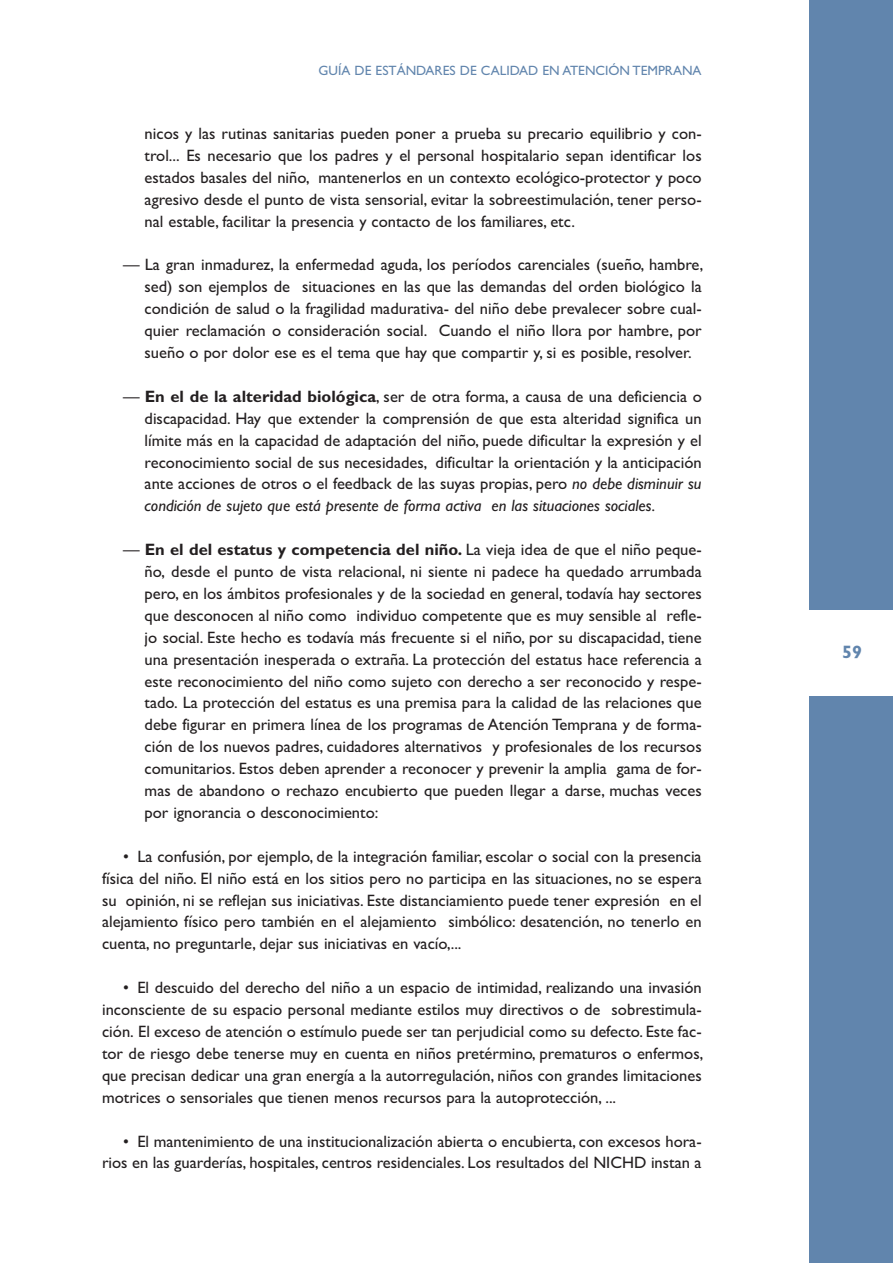
<style>
.page{position:relative;width:893px;height:1263px;background:#fff}
.page>*{position:absolute;margin:0;border:0;box-sizing:border-box;transform-origin:0 0}
.t1{font:700 18px "Gill Sans";color:#6185ad}
.t2{font:16.5px/21.9px "Gill Sans";color:#231f20;text-align:justify}
.t3{font:13.5px "Gill Sans";color:#6185ad}
.s1{font-weight:700}
.s2{font-style:italic}
</style>
<div class="page">
<div style="left:810px;top:0;width:83px;height:1263px;background:#6185ad"></div>
<div style="left:809px;top:610px;width:84px;height:85px;background:#fff"></div>
<p class="t3" style="left:319px;top:65px;width:385px">GUÍA DE ESTÁNDARES DE CALIDAD EN ATENCIÓN TEMPRANA</p>
<p class="t2" style="left:145px;top:124px;width:559px">nicos y las rutinas sanitarias pueden poner a prueba su precario equilibrio y con&shy;trol... Es necesario que los padres y el personal hospitalario sepan identificar los estados basales del niño, mantenerlos en un contexto ecológico-protector y poco agresivo desde el punto de vista sensorial, evitar la sobreestimulación, tener perso&shy;nal estable, facilitar la presencia y contacto de los familiares, etc.</p>
<p class="t2" style="left:145px;top:256px;width:560px;text-indent:-21px">— La gran inmadurez, la enfermedad aguda, los períodos carenciales (sueño, hambre, sed) son ejemplos de situaciones en las que las demandas del orden biológico la condición de salud o la fragilidad madurativa- del niño debe prevalecer sobre cual&shy;quier reclamación o consideración social. Cuando el niño llora por hambre, por sueño o por dolor ese es el tema que hay que compartir y, si es posible, resolver.</p>
<p class="t2" style="left:145px;top:387px;width:559px;text-indent:-21px">— <span class="s1">En el de la alteridad biológica</span>, ser de otra forma, a causa de una deficiencia o discapacidad. Hay que extender la comprensión de que esta alteridad significa un límite más en la capacidad de adaptación del niño, puede dificultar la expresión y el reconocimiento social de sus necesidades, dificultar la orientación y la anticipación ante acciones de otros o el feedback de las suyas propias, pero <span class="s2">no debe disminuir su condición de sujeto que está presente de forma activa en las situaciones sociales.</span></p>
<p class="t2" style="left:145px;top:540px;width:559px;text-indent:-21px">— <span class="s1">En el del estatus y competencia del niño.</span> La vieja idea de que el niño peque&shy;ño, desde el punto de vista relacional, ni siente ni padece ha quedado arrumbada pero, en los ámbitos profesionales y de la sociedad en general, todavía hay sectores que desconocen al niño como individuo competente que es muy sensible al refle&shy;jo social. Este hecho es todavía más frecuente si el niño, por su discapacidad, tiene una presentación inesperada o extraña. La protección del estatus hace referencia a este reconocimiento del niño como sujeto con derecho a ser reconocido y respe&shy;tado. La protección del estatus es una premisa para la calidad de las relaciones que debe figurar en primera línea de los programas de Atención Temprana y de forma&shy;ción de los nuevos padres, cuidadores alternativos y profesionales de los recursos comunitarios. Estos deben aprender a reconocer y prevenir la amplia gama de for&shy;mas de abandono o rechazo encubierto que pueden llegar a darse, muchas veces por ignorancia o desconocimiento:</p>
<p class="t2" style="left:102px;top:847px;width:601px;text-indent:21px">• La confusión, por ejemplo, de la integración familiar, escolar o social con la presencia física del niño. El niño está en los sitios pero no participa en las situaciones, no se espera su opinión, ni se reflejan sus iniciativas. Este distanciamiento puede tener expresión en el alejamiento físico pero también en el alejamiento simbólico: desatención, no tenerlo en cuenta, no preguntarle, dejar sus iniciativas en vacío,...</p>
<p class="t2" style="left:102px;top:978px;width:603px;text-indent:21px">• El descuido del derecho del niño a un espacio de intimidad, realizando una invasión inconsciente de su espacio personal mediante estilos muy directivos o de sobrestimula&shy;ción. El exceso de atención o estímulo puede ser tan perjudicial como su defecto. Este fac&shy;tor de riesgo debe tenerse muy en cuenta en niños pretérmino, prematuros o enfermos, que precisan dedicar una gran energía a la autorregulación, niños con grandes limitaciones motrices o sensoriales que tienen menos recursos para la autoprotección, ...</p>
<p class="t2" style="left:102px;top:1132px;width:601px;text-align:right">• El mantenimiento de una institucionalización abierta o encubierta, con excesos hora&shy;rios en las guarderías, hospitales, centros residenciales. Los resultados del NICHD instan a</p>
<p class="t1" style="left:842px;top:645px;width:21px">59</p>
</div>
